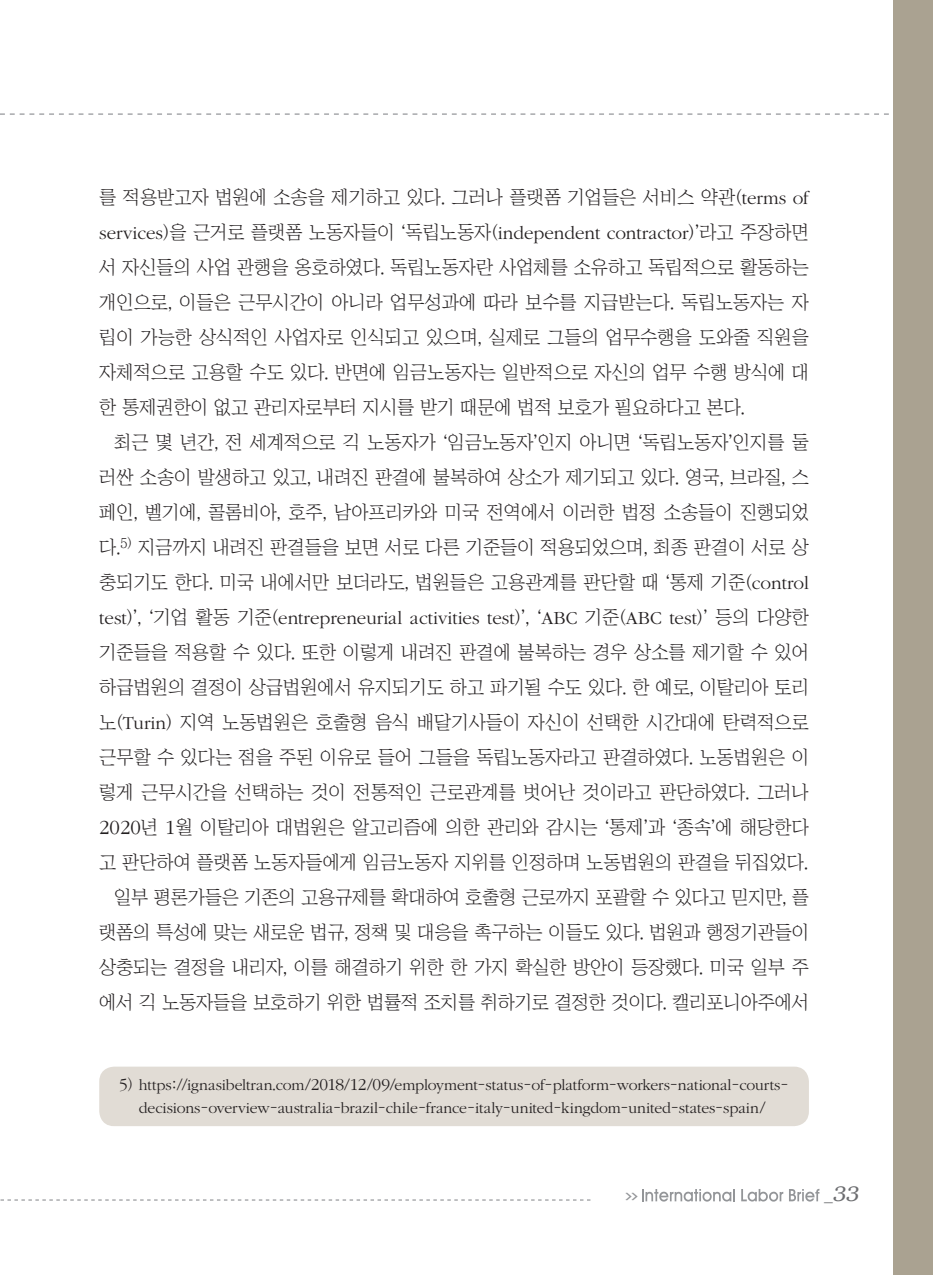
<style>
.page{position:relative;width:933px;height:1275px;background:#fff}
.page>*{position:absolute;margin:0;border:0;box-sizing:border-box;transform-origin:0 0}
.t1{font:italic 300 21px "Bookman";color:#6c6d70}
.본문{font:18.9px/35px "Chosunilbo NM";color:#231f20;text-align:justify}
.각주{font:300 15.75px/22.8px "ITC Garamond Std";letter-spacing:-.005em;color:#231f20;text-align:center}
.t2{font:700 7.88px "Ko Pub Dotum";color:#939598;scale:2 1}
.s1{font-family:"ITC Garamond Std";font-weight:300}
.s2{font-family:"ITC Garamond Std";font-weight:300;font-size:20.82px}
.s3{font-size:17.32px}
.s4{font-family:"Chosunilbo NM";font-weight:400}
.s5{font-family:"Helvetica";font-weight:400;font-style:normal;font-size:17.5px}
</style>
<div class="page">
<svg style="left:0;top:113px;width:889px;height:2px"></svg>
<div style="left:893px;top:0;width:40px;height:1275px;background:#aaa291"></div>
<svg style="left:0;top:1199px;width:590px;height:1px"></svg>
<svg style="left:642px;top:1189px;width:93px;height:13px"></svg>
<svg style="left:741px;top:1189px;width:42px;height:13px"></svg>
<svg style="left:789px;top:1189px;width:30px;height:12px"></svg>
<div style="left:99px;top:1067px;width:710px;height:59px;background:#e1dcd5;border-radius:15px"></div>
<p class="본문" style="left:99px;top:179px;width:711px">를 적용받고자 법원에 소송을 제기하고 있다. 그러나 플랫폼 기업들은 서비스 약관(<span class="s1">terms of services</span>)을 근거로 플랫폼 노동자들이 ‘독립노동자(<span class="s1">independent contractor</span>)’라고 주장하면 서 자신들의 사업 관행을 옹호하였다. 독립노동자란 사업체를 소유하고 독립적으로 활동하는 개인으로, 이들은 근무시간이 아니라 업무성과에 따라 보수를 지급받는다. 독립노동자는 자 립이 가능한 상식적인 사업자로 인식되고 있으며, 실제로 그들의 업무수행을 도와줄 직원을 자체적으로 고용할 수도 있다. 반면에 임금노동자는 일반적으로 자신의 업무 수행 방식에 대 한 통제권한이 없고 관리자로부터 지시를 받기 때문에 법적 보호가 필요하다고 본다.</p>
<p class="본문" style="left:99px;top:424px;width:711px;text-indent:15px">최근 몇 년간, 전 세계적으로 긱 노동자가 ‘임금노동자’인지 아니면 ‘독립노동자’인지를 둘 러싼 소송이 발생하고 있고, 내려진 판결에 불복하여 상소가 제기되고 있다. 영국, 브라질, 스 페인, 벨기에, 콜롬비아, 호주, 남아프리카와 미국 전역에서 이러한 법정 소송들이 진행되었 다.<sup>5)</sup> 지금까지 내려진 판결들을 보면 서로 다른 기준들이 적용되었으며, 최종 판결이 서로 상 충되기도 한다. 미국 내에서만 보더라도, 법원들은 고용관계를 판단할 때 ‘통제 기준(<span class="s1">control test</span>)’, ‘기업 활동 기준(<span class="s1">entrepreneurial activities test</span>)’, ‘<span class="s1">ABC</span> 기준(<span class="s1">ABC test</span>)’ 등의 다양한 기준들을 적용할 수 있다. 또한 이렇게 내려진 판결에 불복하는 경우 상소를 제기할 수 있어 하급법원의 결정이 상급법원에서 유지되기도 하고 파기될 수도 있다. 한 예로, 이탈리아 토리 노(<span class="s1">Turin</span>) 지역 노동법원은 호출형 음식 배달기사들이 자신이 선택한 시간대에 탄력적으로 근무할 수 있다는 점을 주된 이유로 들어 그들을 독립노동자라고 판결하였다. 노동법원은 이 렇게 근무시간을 선택하는 것이 전통적인 근로관계를 벗어난 것이라고 판단하였다. 그러나 <span class="s2">2020</span>년 <span class="s2">1</span>월 이탈리아 대법원은 알고리즘에 의한 관리와 감시는 ‘통제’과 ‘종속’에 해당한다 고 판단하여 플랫폼 노동자들에게 임금노동자 지위를 인정하며 노동법원의 판결을 뒤집었다.</p>
<p class="본문" style="left:99px;top:879px;width:711px;text-indent:15px">일부 평론가들은 기존의 고용규제를 확대하여 호출형 근로까지 포괄할 수 있다고 믿지만, 플 랫폼의 특성에 맞는 새로운 법규, 정책 및 대응을 촉구하는 이들도 있다. 법원과 행정기관들이 상충되는 결정을 내리자, 이를 해결하기 위한 한 가지 확실한 방안이 등장했다. 미국 일부 주 에서 긱 노동자들을 보호하기 위한 법률적 조치를 취하기로 결정한 것이다. 캘리포니아주에서</p>
<p class="각주" style="left:119px;top:1074px;width:671px"><span class="s3">5</span><span class="s4">)</span> https<span class="s4">://</span>ignasibeltran<span class="s4">.</span>com<span class="s4">/</span><span class="s3">2018</span><span class="s4">/</span><span class="s3">12</span><span class="s4">/</span><span class="s3">09</span><span class="s4">/</span>employment<span class="s4">-</span>status<span class="s4">-</span>of<span class="s4">-</span>platform<span class="s4">-</span>workers<span class="s4">-</span>national<span class="s4">-</span>courts&shy;decisions<span class="s4">-</span>overview<span class="s4">-</span>australia<span class="s4">-</span>brazil<span class="s4">-</span>chile<span class="s4">-</span>france<span class="s4">-</span>italy<span class="s4">-</span>united<span class="s4">-</span>kingdom<span class="s4">-</span>united<span class="s4">-</span>states<span class="s4">-</span>spain<span class="s4">/</span></p>
<p class="t2" style="left:625px;top:1192px;width:8px">&gt;&gt;</p>
<p class="t1" style="left:824px;top:1182px;width:36px"><span class="s5">_</span>33</p>
</div>
